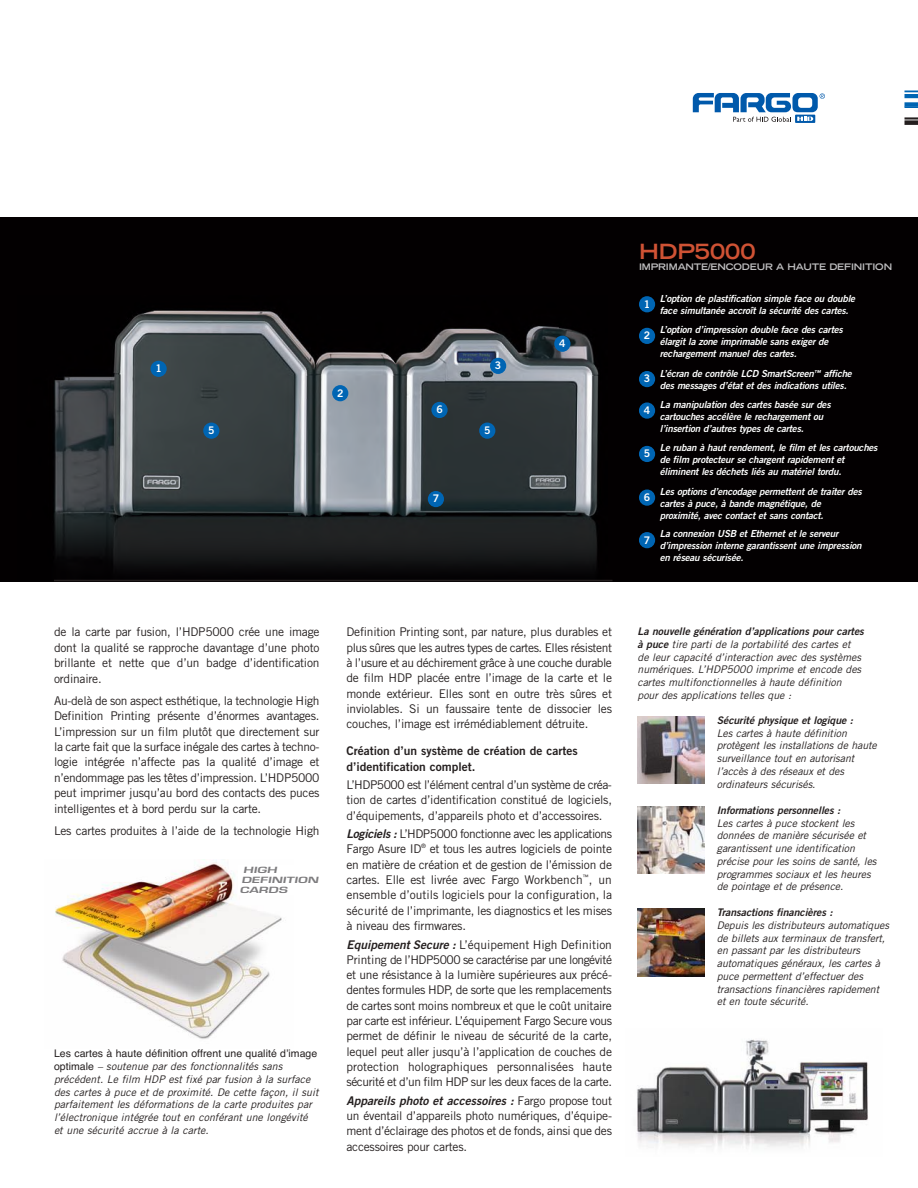
<style>
.page{position:relative;width:918px;height:1188px;background:#fff}
.page>*{position:absolute;margin:0;border:0;box-sizing:border-box;transform-origin:0 0}
.t1{font:700 expanded 21px "Trade Gothic LT Std";color:#cf5234}
.t2{font:12px/15.3px "Trade Gothic LT Std";letter-spacing:-.02em;color:#241f1f;text-align:justify}
.t3{font:12px/15.8px "Trade Gothic LT Std Bd 2";color:#241f1f}
.t4{font:12px "Trade Gothic LT Std Bd 2 Obl";color:#241f1f}
.t5{font:italic 10.5px/12.8px "Trade Gothic LT Std";letter-spacing:-.005em;color:#241f1f}
.t6{font:10.5px "Trade Gothic LT Std Bd 2 Obl";letter-spacing:-.005em;color:#241f1f}
.t7{font:10.5px "Helvetica";letter-spacing:.005em;color:#241f1f}
.t8{font:10.5px "Trade Gothic LT Std Bd 2";color:#fff}
.t9{font:9.75px/12px "Trade Gothic LT Std Bd 2 Obl";letter-spacing:-.02em;color:#fff}
.t10{font:700 expanded 9px "Trade Gothic LT Std";letter-spacing:-.015em;color:#c0bfc1}
.t11{font:italic 600 8.4px/10.1px "Eurostile";color:#7d7c7e;scale:1.61 1}
.s1{font-family:"Helvetica";font-style:normal}
.s2{font-family:"Trade Gothic LT Std Bd 2 Obl"}
.s3{font-family:"Trade Gothic LT Std"}
.s4{font-family:"Trade Gothic LT Std Bd 2 Obl";font-style:normal}
</style>
<div class="page">
<div style="left:0;top:218px;width:918px;height:364px;background:#030001"></div>
<img style="left:54px;top:310px;width:545px;height:259px">
<div style="left:639px;top:296px;width:16px;height:16px;background:#0065b3;border-radius:50%"></div>
<div style="left:639px;top:402px;width:16px;height:17px;background:#0065b3;border-radius:50%"></div>
<div style="left:639px;top:371px;width:16px;height:16px;background:#0065b3;border-radius:50%"></div>
<div style="left:639px;top:328px;width:16px;height:16px;background:#0065b3;border-radius:50%"></div>
<img style="left:637px;top:716px;width:67px;height:67px">
<img style="left:637px;top:909px;width:67px;height:67px">
<div style="left:639px;top:446px;width:16px;height:16px;background:#0065b3;border-radius:50%"></div>
<div style="left:639px;top:490px;width:16px;height:16px;background:#0065b3;border-radius:50%"></div>
<div style="left:332px;top:385px;width:16px;height:16px;background:#0065b3;border-radius:50%"></div>
<div style="left:479px;top:423px;width:16px;height:16px;background:#0065b3;border-radius:50%"></div>
<div style="left:203px;top:423px;width:16px;height:16px;background:#0065b3;border-radius:50%"></div>
<div style="left:431px;top:402px;width:17px;height:16px;background:#0065b3;border-radius:50%"></div>
<div style="left:639px;top:532px;width:16px;height:16px;background:#0065b3;border-radius:50%"></div>
<div style="left:428px;top:491px;width:16px;height:16px;background:#0065b3;border-radius:50%"></div>
<img style="left:638px;top:806px;width:66px;height:67px">
<hr style="left:54px;top:580px;width:559px;height:1px;background:#241f1f">
<hr style="left:904px;top:94px;width:14px;height:4px;background:#0065b3">
<div style="left:904px;top:102px;width:14px;height:5px;background:#0065b3"></div>
<svg style="left:904px;top:106px;width:14px;height:2px"></svg>
<svg style="left:904px;top:91px;width:14px;height:1px"></svg>
<hr style="left:904px;top:117px;width:14px;height:3px;background:#241f1f">
<div style="left:904px;top:120px;width:14px;height:5px;background:#241f1f"></div>
<div style="left:490px;top:358px;width:16px;height:16px;background:#0065b3;border-radius:50%"></div>
<div style="left:151px;top:361px;width:16px;height:16px;background:#0065b3;border-radius:50%"></div>
<div style="left:554px;top:336px;width:16px;height:16px;background:#0065b3;border-radius:50%"></div>
<svg style="left:795px;top:115px;width:20px;height:8px"></svg>
<svg style="left:693px;top:93px;width:132px;height:29px"></svg>
<img style="left:55px;top:862px;width:227px;height:177px">
<img style="left:637px;top:1039px;width:231px;height:108px">
<div style="left:238px;top:865px;width:98px;height:30px;background:#fff"></div>
<p class="t8" style="left:155px;top:365px;width:8px">1</p>
<p class="t8" style="left:495px;top:362px;width:8px">3</p>
<p class="t8" style="left:337px;top:389px;width:8px">2</p>
<p class="t8" style="left:436px;top:406px;width:8px">6</p>
<p class="t8" style="left:208px;top:426px;width:8px">5</p>
<p class="t8" style="left:484px;top:426px;width:8px">5</p>
<p class="t8" style="left:433px;top:495px;width:8px">7</p>
<p class="t8" style="left:559px;top:340px;width:8px">4</p>
<h1 class="t1" style="left:639px;top:243px;width:118px">HDP5000</h1>
<p class="t10" style="left:639px;top:263px;width:255px">IMPRIMANTE/ENCODEUR A HAUTE DEFINITION</p>
<p class="t8" style="left:644px;top:300px;width:8px">1</p>
<p class="t8" style="left:644px;top:332px;width:8px">2</p>
<p class="t9" style="left:660px;top:293px;width:197px">L’option de plastification simple face ou double face simultanée accroît la sécurité des cartes.</p>
<p class="t9" style="left:660px;top:324px;width:184px">L’option d’impression double face des cartes élargit la zone imprimable sans exiger de rechargement manuel des cartes.</p>
<p class="t8" style="left:644px;top:375px;width:8px">3</p>
<p class="t9" style="left:660px;top:368px;width:193px">L’écran de contrôle LCD SmartScreen<sup>™</sup> affiche des messages d’état et des indications utiles.</p>
<p class="t8" style="left:644px;top:406px;width:8px">4</p>
<p class="t9" style="left:660px;top:399px;width:172px">La manipulation des cartes basée sur des cartouches accélère le rechargement ou l’insertion d’autres types de cartes.</p>
<p class="t8" style="left:644px;top:450px;width:8px">5</p>
<p class="t9" style="left:660px;top:443px;width:219px">Le ruban à haut rendement, le film et les cartouches de film protecteur se chargent rapidement et éliminent les déchets liés au matériel tordu.</p>
<p class="t8" style="left:644px;top:493px;width:8px">6</p>
<p class="t9" style="left:660px;top:486px;width:203px">Les options d’encodage permettent de traiter des cartes à puce, à bande magnétique, de proximité, avec contact et sans contact.</p>
<p class="t8" style="left:644px;top:536px;width:8px">7</p>
<p class="t9" style="left:660px;top:529px;width:203px">La connexion USB et Ethernet et le serveur d’impression interne garantissent une impression en réseau sécurisée.</p>
<p class="t2" style="left:54px;top:625px;width:267px">de la carte par fusion, l’HDP5000 crée une image dont la qualité se rapproche davantage d’une photo brillante et nette que d’un badge d’identification ordinaire.</p>
<p class="t2" style="left:54px;top:694px;width:267px">Au-delà de son aspect esthétique, la technologie High Definition Printing présente d’énormes avantages.<br>L’impression sur un film plutôt que directement sur la carte fait que la surface inégale des cartes à techno&shy;logie intégrée n’affecte pas la qualité d’image et n’endommage pas les têtes d’impression. L’HDP5000 peut imprimer jusqu’au bord des contacts des puces intelligentes et à bord perdu sur la carte.</p>
<p class="t2" style="left:54px;top:824px;width:267px">Les cartes produites à l’aide de la technologie High</p>
<p class="t11" style="left:240px;top:865px;width:51px;text-indent:3px">HIGH<br>DEFINITION<br>CARDS</p>
<p class="t7" style="left:54px;top:1050px;width:265px">Les cartes à haute définition offrent une qualité d’image</p>
<p class="t5" style="left:54px;top:1061px;width:266px"><span class="s1">optimale</span> – soutenue par des fonctionnalités sans précédent. Le film HDP est fixé par fusion à la surface des cartes à puce et de proximité. De cette façon, il suit parfaitement les déformations de la carte produites par l’électronique intégrée tout en conférant une longévité et une sécurité accrue à la carte.</p>
<p class="t2" style="left:346px;top:626px;width:267px">Definition Printing sont, par nature, plus durables et plus sûres que les autres types de cartes. Elles résistent à l’usure et au déchirement grâce à une couche durable de film HDP placée entre l’image de la carte et le monde extérieur. Elles sont en outre très sûres et inviolables. Si un faussaire tente de dissocier les couches, l’image est irrémédiablement détruite.</p>
<p class="t3" style="left:346px;top:744px;width:233px">Création d’un système de création de cartes d’identification complet.</p>
<p class="t2" style="left:346px;top:778px;width:267px">L’HDP5000 est l’élément central d’un système de créa&shy;tion de cartes d’identification constitué de logiciels, d’équipements, d’appareils photo et d’accessoires.</p>
<p class="t2" style="left:346px;top:827px;width:267px"><span class="s2">Logiciels :</span> L’HDP5000 fonctionne avec les applications Fargo Asure ID<sup>®</sup> et tous les autres logiciels de pointe en matière de création et de gestion de l’émission de cartes. Elle est livrée avec Fargo Workbench<sup>™</sup>, un ensemble d’outils logiciels pour la configuration, la sécurité de l’imprimante, les diagnostics et les mises à niveau des firmwares.</p>
<p class="t2" style="left:346px;top:938px;width:267px"><span class="s2">Equipement Secure :</span> L’équipement High Definition Printing de l’HDP5000 se caractérise par une longévité et une résistance à la lumière supérieures aux précé&shy;dentes formules HDP, de sorte que les remplacements de cartes sont moins nombreux et que le coût unitaire par carte est inférieur. L’équipement Fargo Secure vous permet de définir le niveau de sécurité de la carte, lequel peut aller jusqu’à l’application de couches de protection holographiques personnalisées haute sécurité et d’un film HDP sur les deux faces de la carte.</p>
<p class="t4" style="left:346px;top:1096px;width:267px">Appareils photo et accessoires : <span class="s3">Fargo propose tout</span></p>
<p class="t2" style="left:346px;top:1109px;width:267px">un éventail d’appareils photo numériques, d’équipe&shy;ment d’éclairage des photos et de fonds, ainsi que des accessoires pour cartes.</p>
<p class="t6" style="left:638px;top:628px;width:228px">La nouvelle génération d’applications pour cartes</p>
<p class="t5" style="left:638px;top:639px;width:225px"><span class="s4">à puce</span> tire parti de la portabilité des cartes et de leur capacité d’interaction avec des systèmes numériques. L’HDP5000 imprime et encode des cartes multifonctionnelles à haute définition pour des applications telles que :</p>
<p class="t6" style="left:717px;top:716px;width:138px">Sécurité physique et logique :</p>
<p class="t5" style="left:717px;top:727px;width:161px">Les cartes à haute définition protègent les installations de haute surveillance tout en autorisant l’accès à des réseaux et des ordinateurs sécurisés.</p>
<p class="t6" style="left:717px;top:806px;width:125px">Informations personnelles :</p>
<p class="t5" style="left:717px;top:817px;width:161px">Les cartes à puce stockent les données de manière sécurisée et garantissent une identification précise pour les soins de santé, les programmes sociaux et les heures de pointage et de présence.</p>
<p class="t6" style="left:717px;top:909px;width:117px">Transactions financières :</p>
<p class="t5" style="left:717px;top:920px;width:174px">Depuis les distributeurs automatiques de billets aux terminaux de transfert, en passant par les distributeurs automatiques généraux, les cartes à puce permettent d’effectuer des transactions financières rapidement et en toute sécurité.</p>
</div>
